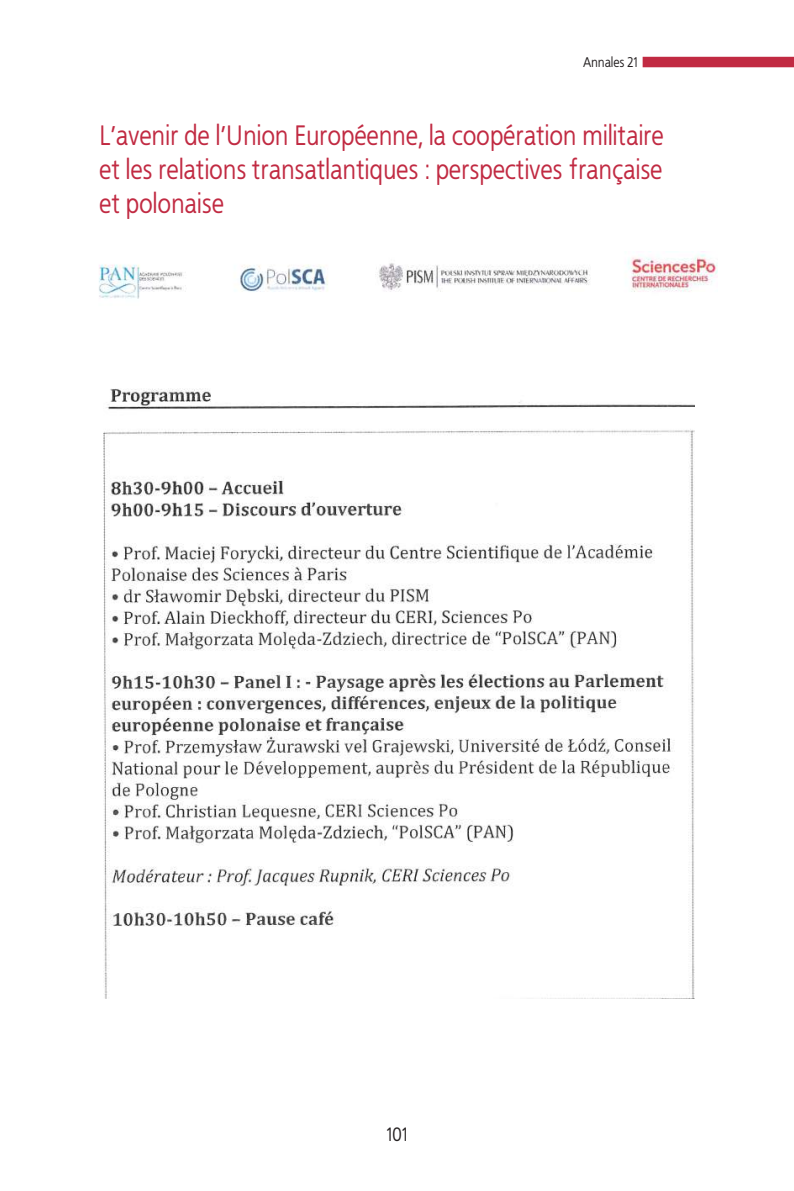
<style>
.page{position:relative;width:794px;height:1191px;background:#fff}
.page>*{position:absolute;margin:0;border:0;box-sizing:border-box;transform-origin:0 0}
.t1{font:28px/33.6px "EFN Bureau";color:#c12a42;text-align:justify}
.t2{font:19.25px "EFN Bureau";color:#231f20}
.t3{font:14px "EFN Bureau";color:#231f20}
</style>
<div class="page">
<div style="left:642px;top:57px;width:152px;height:10px;background:#c12a42"></div>
<img style="left:103px;top:388px;width:591px;height:610px">
<img style="left:99px;top:251px;width:619px;height:48px">
<p class="t3" style="left:583px;top:53px;width:56px">Annales 21</p>
<p class="t1" style="left:99px;top:118px;width:566px">L’avenir de l’Union Européenne, la coopération militaire et les relations transatlantiques : perspectives française et polonaise</p>
<p class="t2" style="left:386px;top:1121px;width:23px">101</p>
</div>
